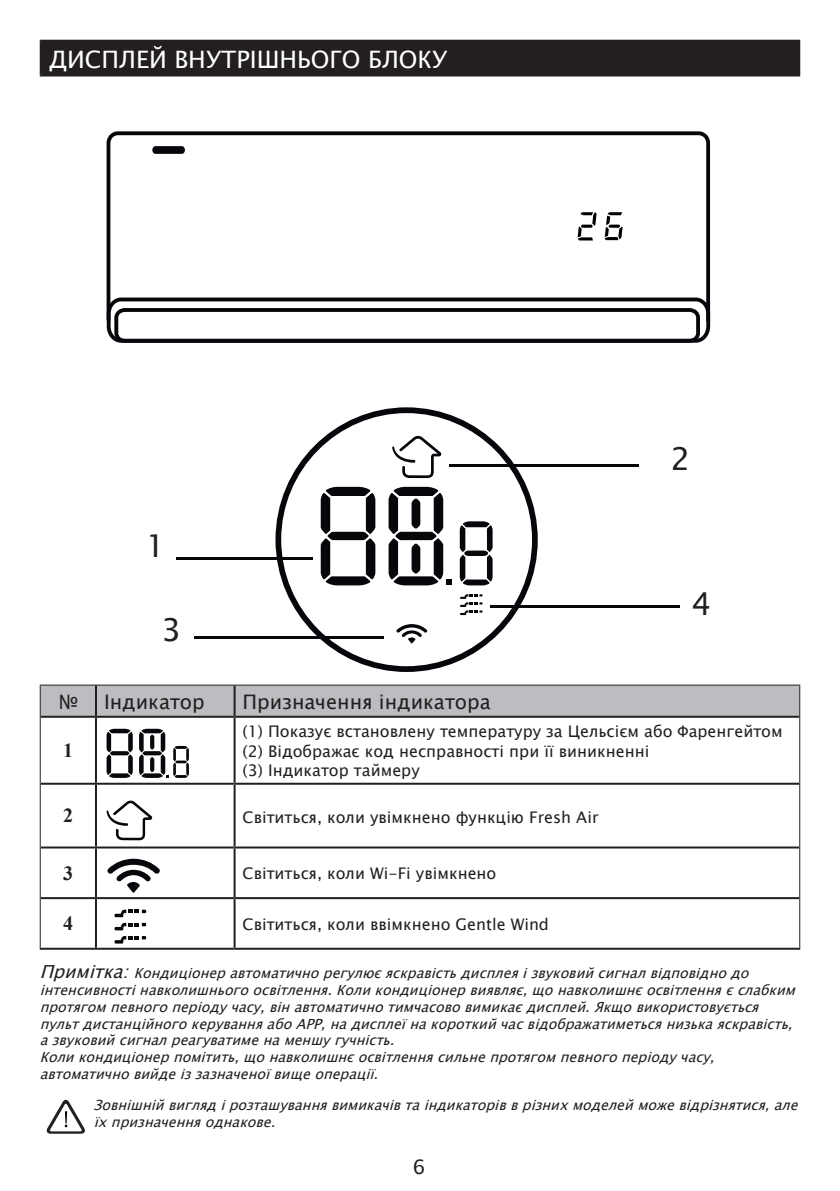
<style>
.page{position:relative;width:840px;height:1191px;background:#fff}
.page>*{position:absolute;margin:0;border:0;box-sizing:border-box;transform-origin:0 0}
.t1{font:31.6px "Lucida Sans Unicode";color:#231f20}
.t2{font:24px "Lucida Sans Unicode";color:#fff}
.t3{font:20px "Lucida Sans Unicode";color:#231f20}
.t4{font:700 20px "Times New Roman";color:#231f20}
.t5{font:16px/19.2px "Lucida Sans Unicode";color:#231f20}
.t6{font:italic 14px/16.8px "Lucida Sans Unicode";color:#231f20}
.s1{font-size:18px}
</style>
<div class="page">
<div style="left:41px;top:41px;width:757px;height:34px;background:#231f20"></div>
<hr style="left:40px;top:40px;width:759px;height:2px;background:#231f20">
<hr style="left:40px;top:42px;width:2px;height:32px;background:#231f20">
<hr style="left:797px;top:42px;width:2px;height:32px;background:#231f20">
<hr style="left:40px;top:74px;width:759px;height:2px;background:#231f20">
<div style="left:41px;top:685px;width:757px;height:31px;background:#bcbdc0"></div>
<hr style="left:41px;top:716px;width:55px;height:2px;background:#231f20">
<hr style="left:41px;top:782px;width:55px;height:2px;background:#231f20">
<hr style="left:41px;top:846px;width:55px;height:2px;background:#231f20">
<hr style="left:41px;top:897px;width:55px;height:2px;background:#231f20">
<hr style="left:40px;top:947px;width:56px;height:2px;background:#231f20">
<hr style="left:95px;top:685px;width:2px;height:31px;background:#231f20">
<hr style="left:233px;top:685px;width:2px;height:31px;background:#231f20">
<hr style="left:96px;top:716px;width:138px;height:2px;background:#231f20">
<hr style="left:95px;top:718px;width:2px;height:64px;background:#231f20">
<hr style="left:234px;top:716px;width:564px;height:2px;background:#231f20">
<hr style="left:233px;top:718px;width:2px;height:64px;background:#231f20">
<hr style="left:96px;top:782px;width:138px;height:2px;background:#231f20">
<hr style="left:95px;top:784px;width:2px;height:62px;background:#231f20">
<hr style="left:234px;top:782px;width:564px;height:2px;background:#231f20">
<hr style="left:233px;top:784px;width:2px;height:62px;background:#231f20">
<hr style="left:96px;top:846px;width:138px;height:2px;background:#231f20">
<hr style="left:95px;top:848px;width:2px;height:49px;background:#231f20">
<hr style="left:234px;top:846px;width:564px;height:2px;background:#231f20">
<hr style="left:233px;top:848px;width:2px;height:49px;background:#231f20">
<hr style="left:96px;top:897px;width:138px;height:2px;background:#231f20">
<hr style="left:95px;top:899px;width:2px;height:48px;background:#231f20">
<hr style="left:234px;top:897px;width:564px;height:2px;background:#231f20">
<hr style="left:233px;top:899px;width:2px;height:48px;background:#231f20">
<hr style="left:96px;top:947px;width:138px;height:2px;background:#231f20">
<hr style="left:234px;top:947px;width:565px;height:2px;background:#231f20">
<hr style="left:40px;top:684px;width:56px;height:1px;background:#231f20">
<hr style="left:40px;top:685px;width:1px;height:32px;background:#231f20">
<hr style="left:96px;top:684px;width:138px;height:1px;background:#231f20">
<hr style="left:234px;top:684px;width:565px;height:1px;background:#231f20">
<hr style="left:798px;top:685px;width:1px;height:32px;background:#231f20">
<hr style="left:40px;top:717px;width:1px;height:66px;background:#231f20">
<hr style="left:798px;top:717px;width:1px;height:66px;background:#231f20">
<hr style="left:40px;top:783px;width:1px;height:64px;background:#231f20">
<hr style="left:798px;top:783px;width:1px;height:64px;background:#231f20">
<hr style="left:40px;top:847px;width:1px;height:51px;background:#231f20">
<hr style="left:798px;top:847px;width:1px;height:51px;background:#231f20">
<hr style="left:40px;top:898px;width:1px;height:49px;background:#231f20">
<hr style="left:798px;top:898px;width:1px;height:49px;background:#231f20">
<svg style="left:46px;top:1099px;width:39px;height:34px"></svg>
<svg style="left:106px;top:131px;width:603px;height:190px"></svg>
<svg style="left:107px;top:297px;width:602px;height:46px"></svg>
<svg style="left:604px;top:212px;width:18px;height:28px"></svg>
<svg style="left:577px;top:212px;width:19px;height:28px"></svg>
<hr style="left:176px;top:557px;width:136px;height:2px;background:#06070b">
<hr style="left:449px;top:465px;width:189px;height:2px;background:#06070b">
<hr style="left:194px;top:636px;width:190px;height:2px;background:#06070b">
<hr style="left:490px;top:605px;width:189px;height:2px;background:#06070b">
<svg style="left:275px;top:407px;width:262px;height:265px"></svg>
<svg style="left:139px;top:729px;width:50px;height:49px"></svg>
<svg style="left:106px;top:729px;width:27px;height:49px"></svg>
<svg style="left:106px;top:800px;width:46px;height:40px"></svg>
<svg style="left:107px;top:858px;width:53px;height:34px"></svg>
<svg style="left:114px;top:909px;width:32px;height:8px"></svg>
<svg style="left:114px;top:923px;width:32px;height:7px"></svg>
<svg style="left:114px;top:936px;width:32px;height:7px"></svg>
<h2 class="t2" style="left:49px;top:40px;width:400px">ДИСПЛЕЙ ВНУТРІШНЬОГО БЛОКУ</h2>
<h1 class="t1" style="left:146px;top:520px;width:21px">1</h1>
<h1 class="t1" style="left:161px;top:604px;width:21px">3</h1>
<h1 class="t1" style="left:670px;top:434px;width:21px">2</h1>
<h1 class="t1" style="left:691px;top:579px;width:21px">4</h1>
<h3 class="t3" style="left:58px;top:686px;width:21px">№</h3>
<h3 class="t3" style="left:104px;top:686px;width:102px">Індикатор</h3>
<h3 class="t3" style="left:242px;top:686px;width:249px">Призначення індикатора</h3>
<h3 class="t4" style="left:63px;top:736px;width:12px">1</h3>
<p class="t5" style="left:242px;top:722px;width:541px">(1) Показує встановлену температуру за Цельсієм або Фаренгейтом (2) Відображає код несправності при її виникненні<br>(3) Індикатор таймеру</p>
<h3 class="t4" style="left:63px;top:801px;width:11px">2</h3>
<p class="t5" style="left:242px;top:808px;width:357px">Світиться, коли увімкнено функцію Fresh Air</p>
<h3 class="t4" style="left:63px;top:858px;width:11px">3</h3>
<p class="t5" style="left:242px;top:864px;width:255px">Світиться, коли Wi-Fi увімкнено</p>
<h3 class="t4" style="left:63px;top:909px;width:11px">4</h3>
<p class="t5" style="left:242px;top:914px;width:308px">Світиться, коли ввімкнено Gentle Wind</p>
<p class="t6" style="left:40px;top:965px;width:762px"><span class="s1">Примітка:</span>Кондиціонеравтоматичнорегулюєяскравістьдисплеяізвуковийсигналвідповіднодо інтенсивностінавколишньогоосвітлення.Коликондиціонервиявляє,щонавколишнєосвітленняєслабким протягомпевногоперіодучасу,вінавтоматичнотимчасововимикаєдисплей.Якщовикористовується пультдистанційногокеруванняабоAPP,надисплеїнакороткийчасвідображатиметьсянизькаяскравість, азвуковийсигналреагуватименаменшугучність.<br>Коликондиціонерпомітить,щонавколишнєосвітленнясильнепротягомпевногоперіодучасу, автоматичновийдеіззазначеноївищеоперації.</p>
<p class="t6" style="left:94px;top:1096px;width:710px">Зовнішнійвиглядірозташуваннявимикачівтаіндикаторівврізнихмоделейможевідрізнятися,але їхпризначенняоднакове.</p>
<h3 class="t3" style="left:412px;top:1151px;width:14px">6</h3>
</div>
